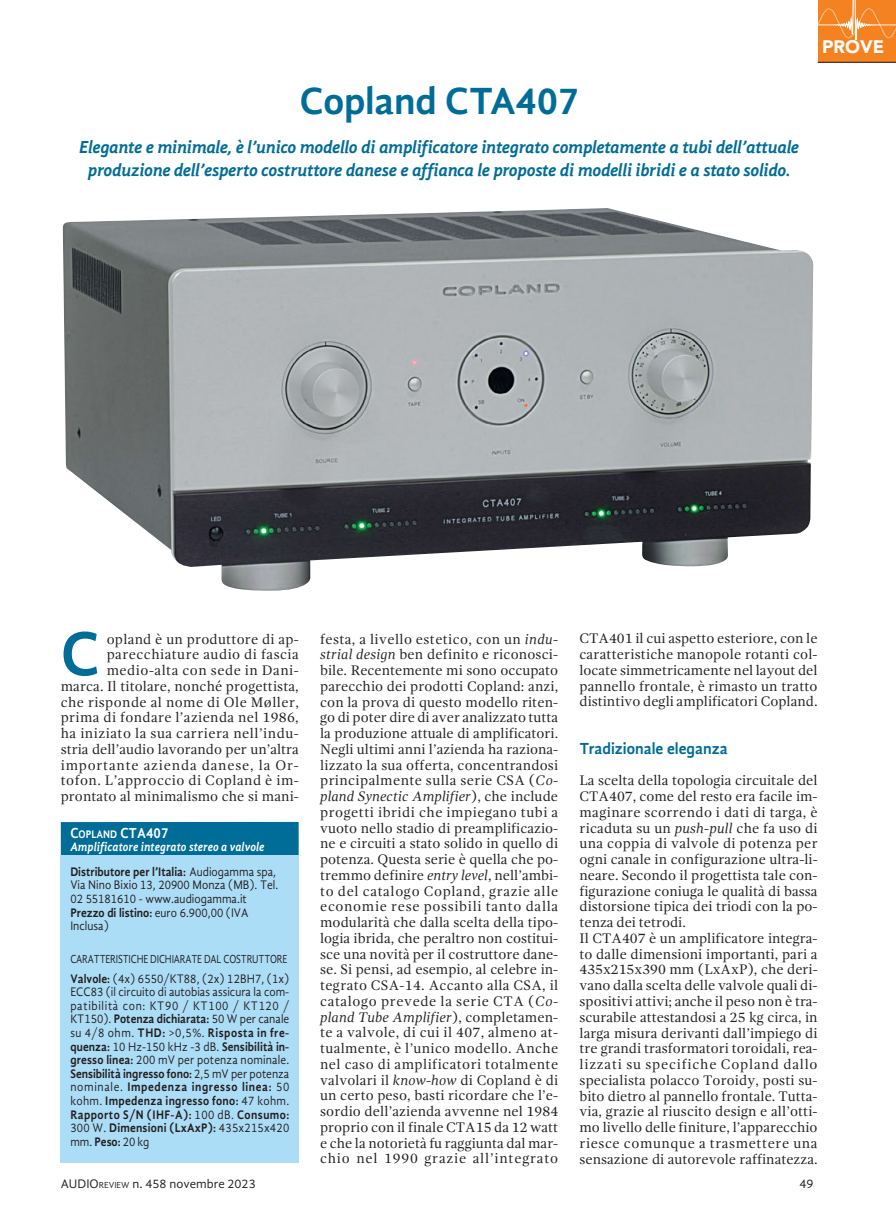
<style>
.page{position:relative;width:896px;height:1216px;background:#fff}
.page>*{position:absolute;margin:0;border:0;box-sizing:border-box;transform-origin:0 0}
.t1{font:700 63.75px "Gandhi Sans";color:#006d98}
.t2{font:700 39px "Gandhi Sans";letter-spacing:-.005em;color:#006d98}
.t3{font:italic 700 18px/22.5px "Gandhi Sans";letter-spacing:-.02em;color:#006d98;text-align:center}
.t4{font:900 18px "Avenir";color:#fff}
.t5{font:700 16.5px "Gandhi Sans";color:#006d98;scale:.95 1}
.t6{font:700 15px "Gandhi Sans";color:#fff;scale:.9 1}
.t7{font:14.25px/15.8px "Gandhi Serif";color:#231f20;text-align:justify}
.t8{font:14.25px/15.8px "Gandhi Serif";letter-spacing:.03em;color:#231f20;text-align:right}
.t9{font:12.75px/13.6px "Gandhi Sans";color:#231f20;scale:.9 1}
.t10{font:italic 700 12.75px/24.8px "Gandhi Sans";color:#fff;scale:.9 1}
.t11{font:12.75px "Gandhi Sans";color:#231f20}
.t12{font:12px "Gandhi Sans";letter-spacing:-.015em;color:#231f20;scale:.8 1}
.s1{font-style:italic}
.s2{font-size:11.25px}
.s3{font-style:normal;color:#231f20}
.s4{font-weight:400;font-style:normal;color:#231f20}
.s5{font-weight:700}
.s6{font-size:9px}
</style>
<div class="page">
<div style="left:818px;top:0;width:78px;height:63px;background:#f58220"></div>
<hr style="left:818px;top:62px;width:78px;height:1px;background:#231f20">
<svg style="left:818px;top:0;width:78px;height:40px"></svg>
<div style="left:61px;top:822px;width:238px;height:34px;background:#006d98"></div>
<div style="left:61px;top:855px;width:238px;height:307px;background:#acddf7"></div>
<img style="left:63px;top:208px;width:751px;height:383px">
<h2 class="t2" style="left:300px;top:86px;width:281px">Copland CTA407</h2>
<p class="t3" style="left:79px;top:138px;width:721px">Elegante e minimale, è l’unico modello di amplificatore integrato completamente a tubi dell’attuale produzione dell’esperto costruttore danese e affianca le proposte di modelli ibridi e a stato solido.</p>
<p class="t4" style="left:822px;top:39px;width:63px">PROVE</p>
<h1 class="t1" style="left:61px;top:629px;width:40px">C</h1>
<p class="t8" style="left:61px;top:632px;width:240px">opland è un produttore di ap&shy;parecchiature audio di fascia medio-alta con sede in Dani&shy;marca. Il titolare, nonché progettista, che risponde al nome di Ole Møller, prima di fondare l’azienda nel 1986, ha iniziato la sua carriera nell’indu&shy;stria dell’audio lavorando per un’altra importante azienda danese, la Or&shy;tofon. L’approccio di Copland è im&shy;prontato al minimalismo che si mani-</p>
<p class="t7" style="left:320px;top:632px;width:240px">festa, a livello estetico, con un <span class="s1">indu&shy;strial design</span> ben definito e riconosci&shy;bile. Recentemente mi sono occupato parecchio dei prodotti Copland: anzi, con la prova di questo modello riten&shy;go di poter dire di aver analizzato tutta la produzione attuale di amplificatori.<br>Negli ultimi anni l’azienda ha raziona&shy;lizzato la sua offerta, concentrandosi principalmente sulla serie CSA (<span class="s1">Co&shy;pland Synectic Amplifier</span>), che include progetti ibridi che impiegano tubi a vuoto nello stadio di preamplificazio&shy;ne e circuiti a stato solido in quello di potenza. Questa serie è quella che po&shy;tremmo definire <span class="s1">entry level</span>, nell’ambi&shy;to del catalogo Copland, grazie alle economie rese possibili tanto dalla modularità che dalla scelta della tipo&shy;logia ibrida, che peraltro non costitui&shy;sce una novità per il costruttore dane&shy;se. Si pensi, ad esempio, al celebre in&shy;tegrato CSA-14. Accanto alla CSA, il catalogo prevede la serie CTA (<span class="s1">Co&shy;pland Tube Amplifier</span>), completamen&shy;te a valvole, di cui il 407, almeno at&shy;tualmente, è l’unico modello. Anche nel caso di amplificatori totalmente valvolari il <span class="s1">know-how</span> di Copland è di un certo peso, basti ricordare che l’e&shy;sordio dell’azienda avvenne nel 1984 proprio con il finale CTA15 da 12 watt e che la notorietà fu raggiunta dal mar&shy;chio nel 1990 grazie all’integrato</p>
<p class="t7" style="left:580px;top:632px;width:240px">CTA401 il cui aspetto esteriore, con le caratteristiche manopole rotanti col&shy;locate simmetricamente nel layout del pannello frontale, è rimasto un tratto distintivo degli amplificatori Copland.</p>
<p class="t5" style="left:580px;top:742px;width:158px">Tradizionale eleganza</p>
<p class="t7" style="left:580px;top:774px;width:240px;text-align:left">La scelta della topologia circuitale del CTA407, come del resto era facile im&shy;maginare scorrendo i dati di targa, è ricaduta su un <span class="s1">push-pull</span> che fa uso di una coppia di valvole di potenza per ogni canale in configurazione ultra-li&shy;neare. Secondo il progettista tale con&shy;figurazione coniuga le qualità di bassa distorsione tipica dei triodi con la po&shy;tenza dei tetrodi.<br>Il CTA407 è un amplificatore integra&shy;to dalle dimensioni importanti, pari a 435x215x390 mm (LxAxP), che deri&shy;vano dalla scelta delle valvole quali di&shy;spositivi attivi; anche il peso non è tra&shy;scurabile attestandosi a 25 kg circa, in larga misura derivanti dall’impiego di tre grandi trasformatori toroidali, rea&shy;lizzati su specifiche Copland dallo specialista polacco Toroidy, posti su&shy;bito dietro al pannello frontale. Tutta&shy;via, grazie al riuscito design e all’otti&shy;mo livello delle finiture, l’apparecchio riesce comunque a trasmettere una sensazione di autorevole raffinatezza.</p>
<p class="t6" style="left:70px;top:826px;width:110px">C<span class="s2">OPLAND</span> CTA407</p>
<p class="t10" style="left:70px;top:836px;width:230px">Amplificatore integrato stereo a valvole<br><span class="s3">Distributore per l’Italia:</span> <span class="s4">Audiogamma spa,</span></p>
<p class="t9" style="left:70px;top:879px;width:233px">Via Nino Bixio 13, 20900 Monza (MB). Tel.<br>02 55181610 - www.audiogamma.it<br><span class="s5">Prezzo di listino:</span> euro 6.900,00 (IVA<br>Inclusa)</p>
<p class="t12" style="left:70px;top:954px;width:273px">CARATTERISTICHE DICHIARATE DAL COSTRUTTORE</p>
<p class="t9" style="left:70px;top:972px;width:245px;text-align:justify"><span class="s5">Valvole:</span> (4x) 6550/KT88, (2x) 12BH7, (1x)<br>ECC83 (il circuito di autobias assicura la com&shy;patibilità con: KT90 / KT100 / KT120 / KT150). <span class="s5">Potenza dichiarata:</span> 50 W per canale su 4/8 ohm. <span class="s5">THD:</span> &gt;0,5%. <span class="s5">Risposta in fre&shy;quenza:</span> 10 Hz-150 kHz -3 dB. <span class="s5">Sensibilità in&shy;gresso linea:</span> 200 mV per potenza nominale.<br><span class="s5">Sensibilità ingresso fono:</span> 2,5 mV per potenza nominale. <span class="s5">Impedenza ingresso linea:</span> 50 kohm. <span class="s5">Impedenza ingresso fono:</span> 47 kohm.<br><span class="s5">Rapporto S/N (IHF-A):</span> 100 dB. <span class="s5">Consumo:<br></span>300 W. <span class="s5">Dimensioni (LxAxP):</span> 435x215x420 mm. <span class="s5">Peso:</span> 20 kg</p>
<p class="t11" style="left:61px;top:1178px;width:196px">AUDIO<span class="s6">REVIEW</span> n. 458 novembre 2023</p>
<p class="t11" style="left:799px;top:1178px;width:16px">49</p>
</div>
